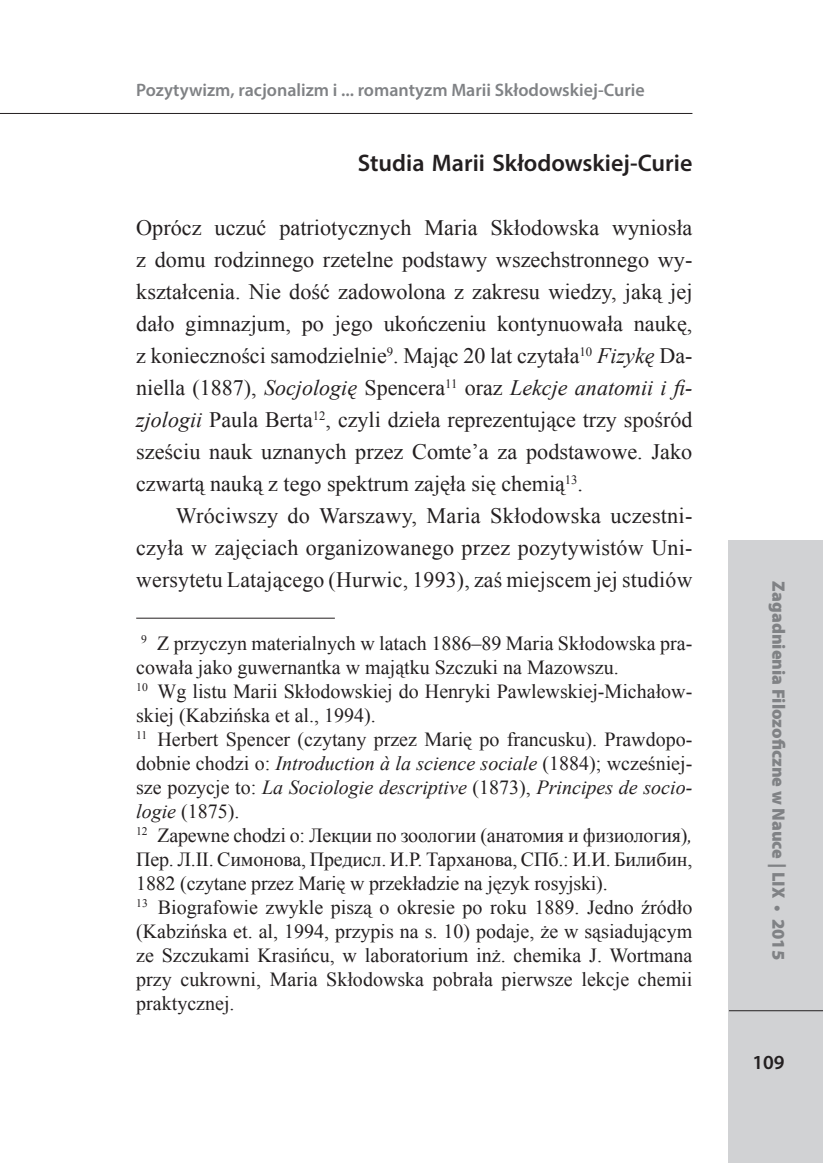
<style>
.page{position:relative;width:823px;height:1163px;background:#fff}
.page>*{position:absolute;margin:0;border:0;box-sizing:border-box;transform-origin:0 0}
.t1{font:600 24px "Myriad Pro";color:#231f20}
.t2{font:22px/32px "Times New Roman";letter-spacing:.005em;color:#231f20;text-align:justify}
.t3{font:20px/24px "Times New Roman";color:#231f20}
.t4{font:600 20px "Myriad Pro";color:#231f20}
.t5{font:600 18px "Myriad Pro";color:#808285}
.t6{font:900 18px "Myriad Pro";color:#808285}
.s1{font-style:italic}
</style>
<div class="page">
<div style="left:727px;top:540px;width:95px;height:622px;background:#d1d2d4"></div>
<hr style="left:0;top:113px;width:692px;height:1px;background:#231f20">
<hr style="left:728px;top:1010px;width:94px;height:1px;background:#231f20">
<hr style="left:136px;top:617px;width:198px;height:1px;background:#231f20">
<p class="t5" style="left:136px;top:79px;width:510px">Pozytywizm, racjonalizm i ... romantyzm Marii Skłodowskiej-Curie</p>
<p class="t1" style="left:357px;top:148px;width:336px">Studia Marii Skłodowskiej-Curie</p>
<p class="t2" style="left:136px;top:211px;width:557px">Oprócz uczuć patriotycznych Maria Skłodowska wyniosła z domu rodzinnego rzetelne podstawy wszechstronnego wy&shy;kształcenia. Nie dość zadowolona z zakresu wiedzy, jaką jej dało gimnazjum, po jego ukończeniu kontynuowała naukę, z konieczności samodzielnie<sup>9</sup>. Mając 20 lat czytała<sup>10</sup> <span class="s1">Fizykę</span> Da&shy;niella (1887), <span class="s1">Socjologię</span> Spencera<sup>11</sup> oraz <span class="s1">Lekcje anatomii i fi&shy;zjologii</span> Paula Berta<sup>12</sup>, czyli dzieła reprezentujące trzy spośród sześciu nauk uznanych przez Comte’a za podstawowe. Jako czwartą nauką z tego spektrum zajęła się chemią<sup>13</sup>.</p>
<p class="t2" style="left:136px;top:499px;width:557px;text-indent:40px">Wróciwszy do Warszawy, Maria Skłodowska uczestni&shy;czyła w zajęciach organizowanego przez pozytywistów Uni&shy;wersytetu Latającego (Hurwic, 1993), zaś miejscem jej studiów</p>
<p class="t3" style="left:136px;top:630px;width:557px"><sup>9</sup> Z przyczyn materialnych w latach 1886–89 Maria Skłodowska pra&shy;cowała jako guwernantka w majątku Szczuki na Mazowszu.<br><sup>10</sup> Wg listu Marii Skłodowskiej do Henryki Pawlewskiej-Michałow&shy;skiej (Kabzińska et al., 1994).<br><sup>11</sup> Herbert Spencer (czytany przez Marię po francusku). Prawdopo&shy;dobnie chodzi o: <span class="s1">Introduction à la science sociale</span> (1884); wcześniej&shy;sze pozycje to: <span class="s1">La Sociologie descriptive</span> (1873), <span class="s1">Principes de socio&shy;logie</span> (1875).<br><sup>12</sup> Zapewne chodzi o: Лекции по зоологии (анатомия и физиология)<span class="s1">, </span>Пер. Л.II. Симонова, Предисл. И.Р. Тарханова, СПб.: И.И. Билибин, 1882 (czytane przez Marię w przekładzie na język rosyjski).<br><sup>13</sup> Biografowie zwykle piszą o okresie po roku 1889. Jedno źródło (Kabzińska et. al, 1994, przypis na s. 10) podaje, że w sąsiadującym ze Szczukami Krasińcu, w laboratorium inż. chemika J. Wortmana przy cukrowni, Maria Skłodowska pobrała pierwsze lekcje chemii praktycznej.</p>
<p class="t6" style="left:790px;top:581px;width:380px;rotate:90deg">Zagadnienia Filozoficzne w Nauce | LIX • 2015</p>
<p class="t4" style="left:752px;top:1049px;width:34px">109</p>
</div>
